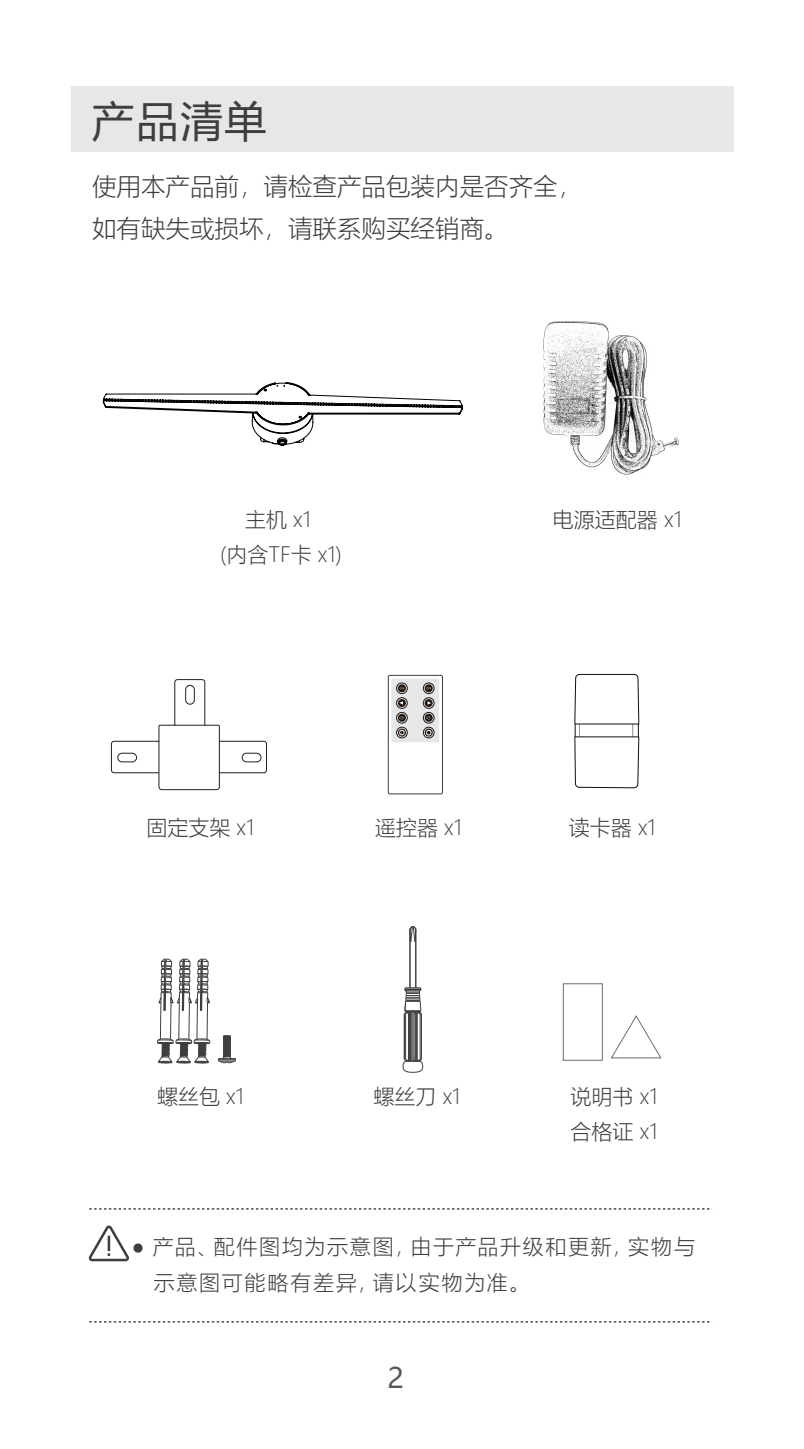
<style>
.page{position:relative;width:804px;height:1449px;background:#fff}
.page>*{position:absolute;margin:0;border:0;box-sizing:border-box;transform-origin:0 0}
.t1{font:42px "Microsoft Ya Hei";color:#3e3e3f}
.t2{font:28px "Microsoft Ya Hei";color:#57585a}
.t3{font:300 24.5px/42px "Microsoft Ya Hei";color:#3e3e3f}
.t4{font:300 21px/35px "Microsoft Ya Hei";color:#3e3e3f;text-align:center}
.t5{font:300 21px/36.8px "Microsoft Ya Hei";letter-spacing:.08em;color:#3e3e3f}
</style>
<div class="page">
<div style="left:71px;top:86px;width:662px;height:65px;background:#e6e7e9"></div>
<svg style="left:89px;top:1225px;width:40px;height:36px"></svg>
<div style="left:563px;top:983px;width:39px;height:77px;border:1px solid #6c6d70"></div>
<svg style="left:611px;top:1015px;width:51px;height:43px"></svg>
<svg style="left:89px;top:1208px;width:623px;height:1px"></svg>
<svg style="left:89px;top:1321px;width:623px;height:1px"></svg>
<svg style="left:103px;top:382px;width:360px;height:64px"></svg>
<img style="left:543px;top:321px;width:136px;height:154px">
<svg style="left:111px;top:679px;width:156px;height:111px"></svg>
<div style="left:117px;top:753px;width:20px;height:9px;border:1px solid #231f20;border-radius:4px"></div>
<div style="left:185px;top:685px;width:10px;height:19px;border:1px solid #231f20;border-radius:4px"></div>
<div style="left:242px;top:753px;width:19px;height:9px;border:1px solid #231f20;border-radius:4px"></div>
<hr style="left:158px;top:741px;width:1px;height:31px;background:#231f20">
<hr style="left:219px;top:741px;width:1px;height:31px;background:#231f20">
<hr style="left:175px;top:724px;width:30px;height:2px;background:#231f20">
<svg style="left:574px;top:674px;width:65px;height:114px"></svg>
<svg style="left:218px;top:1035px;width:18px;height:28px"></svg>
<hr style="left:170px;top:1002px;width:2px;height:37px;background:#3e3e3f">
<hr style="left:160px;top:993px;width:2px;height:46px;background:#3e3e3f">
<hr style="left:188px;top:1002px;width:2px;height:37px;background:#3e3e3f">
<hr style="left:178px;top:993px;width:2px;height:46px;background:#3e3e3f">
<hr style="left:206px;top:1002px;width:2px;height:37px;background:#3e3e3f">
<hr style="left:196px;top:993px;width:2px;height:46px;background:#3e3e3f">
<svg style="left:158px;top:958px;width:52px;height:53px"></svg>
<svg style="left:157px;top:1038px;width:54px;height:25px"></svg>
<hr style="left:403px;top:1014px;width:2px;height:45px;background:#3e3e3f">
<hr style="left:405px;top:1013px;width:1px;height:46px;background:#3e3e3f">
<hr style="left:408px;top:1012px;width:1px;height:48px;background:#3e3e3f">
<hr style="left:409px;top:1012px;width:1px;height:48px;background:#3e3e3f">
<hr style="left:410px;top:1012px;width:1px;height:48px;background:#3e3e3f">
<hr style="left:411px;top:1013px;width:1px;height:46px;background:#3e3e3f">
<hr style="left:412px;top:1014px;width:1px;height:44px;background:#3e3e3f">
<hr style="left:413px;top:1013px;width:1px;height:46px;background:#3e3e3f">
<hr style="left:414px;top:1012px;width:2px;height:48px;background:#3e3e3f">
<hr style="left:416px;top:1012px;width:2px;height:48px;background:#3e3e3f">
<hr style="left:419px;top:1013px;width:2px;height:46px;background:#3e3e3f">
<hr style="left:421px;top:1014px;width:1px;height:45px;background:#3e3e3f">
<svg style="left:410px;top:926px;width:7px;height:16px"></svg>
<hr style="left:409px;top:928px;width:1px;height:59px;background:#3e3e3f">
<hr style="left:415px;top:928px;width:1px;height:59px;background:#3e3e3f">
<svg style="left:403px;top:1058px;width:20px;height:14px"></svg>
<svg style="left:403px;top:987px;width:19px;height:28px"></svg>
<div style="left:388px;top:675px;width:55px;height:119px;border:1px solid #3e3e3f;border-radius:2px"></div>
<div style="left:391px;top:678px;width:48px;height:64px;background:#e6e7e9"></div>
<svg style="left:398px;top:684px;width:8px;height:8px"></svg>
<div style="left:396px;top:682px;width:12px;height:12px;border:1px solid #211814;border-radius:50%"></div>
<svg style="left:425px;top:684px;width:8px;height:8px"></svg>
<div style="left:423px;top:682px;width:11px;height:12px;border:1px solid #211814;border-radius:50%"></div>
<svg style="left:424px;top:699px;width:8px;height:8px"></svg>
<div style="left:423px;top:697px;width:11px;height:12px;border:1px solid #211814;border-radius:50%"></div>
<svg style="left:427px;top:701px;width:4px;height:3px"></svg>
<svg style="left:398px;top:699px;width:8px;height:8px"></svg>
<div style="left:396px;top:697px;width:12px;height:12px;border:1px solid #211814;border-radius:50%"></div>
<svg style="left:425px;top:728px;width:8px;height:8px"></svg>
<div style="left:423px;top:726px;width:11px;height:12px;border:1px solid #211814;border-radius:50%"></div>
<svg style="left:425px;top:730px;width:7px;height:5px"></svg>
<svg style="left:398px;top:728px;width:8px;height:8px"></svg>
<div style="left:396px;top:726px;width:12px;height:12px;border:1px solid #211814;border-radius:50%"></div>
<svg style="left:398px;top:730px;width:7px;height:5px"></svg>
<svg style="left:398px;top:714px;width:8px;height:8px"></svg>
<div style="left:396px;top:712px;width:12px;height:11px;border:1px solid #211814;border-radius:50%"></div>
<svg style="left:399px;top:716px;width:5px;height:4px"></svg>
<div style="left:425px;top:714px;width:8px;height:8px;background:#211814;border-radius:50%"></div>
<div style="left:423px;top:712px;width:11px;height:11px;border:1px solid #211814;border-radius:50%"></div>
<svg style="left:426px;top:716px;width:5px;height:4px"></svg>
<h1 class="t1" style="left:92px;top:92px;width:176px">产品清单</h1>
<p class="t3" style="left:92px;top:165px;width:492px">使用本产品前，请检查产品包装内是否齐全，如有缺失或损坏，请联系购买经销商。</p>
<p class="t4" style="left:220px;top:501px;width:123px">主机 x1<br>(内含TF卡 x1)</p>
<p class="t4" style="left:553px;top:501px;width:130px">电源适配器 x1</p>
<p class="t4" style="left:146px;top:809px;width:109px">固定支架 x1</p>
<p class="t4" style="left:375px;top:809px;width:88px">遥控器 x1</p>
<p class="t4" style="left:569px;top:809px;width:88px">读卡器 x1</p>
<p class="t4" style="left:157px;top:1078px;width:88px">螺丝包 x1</p>
<p class="t4" style="left:373px;top:1078px;width:88px">螺丝刀 x1</p>
<p class="t4" style="left:570px;top:1078px;width:88px;text-align:left">说明书 x1合格证 x1</p>
<p class="t5" style="left:154px;top:1227px;width:543px;text-indent:-22px">● 产品、配件图均为示意图，由于产品升级和更新，实物与示意图可能略有差异，请以实物为准。</p>
<h2 class="t2" style="left:387px;top:1359px;width:18px">2</h2>
</div>
